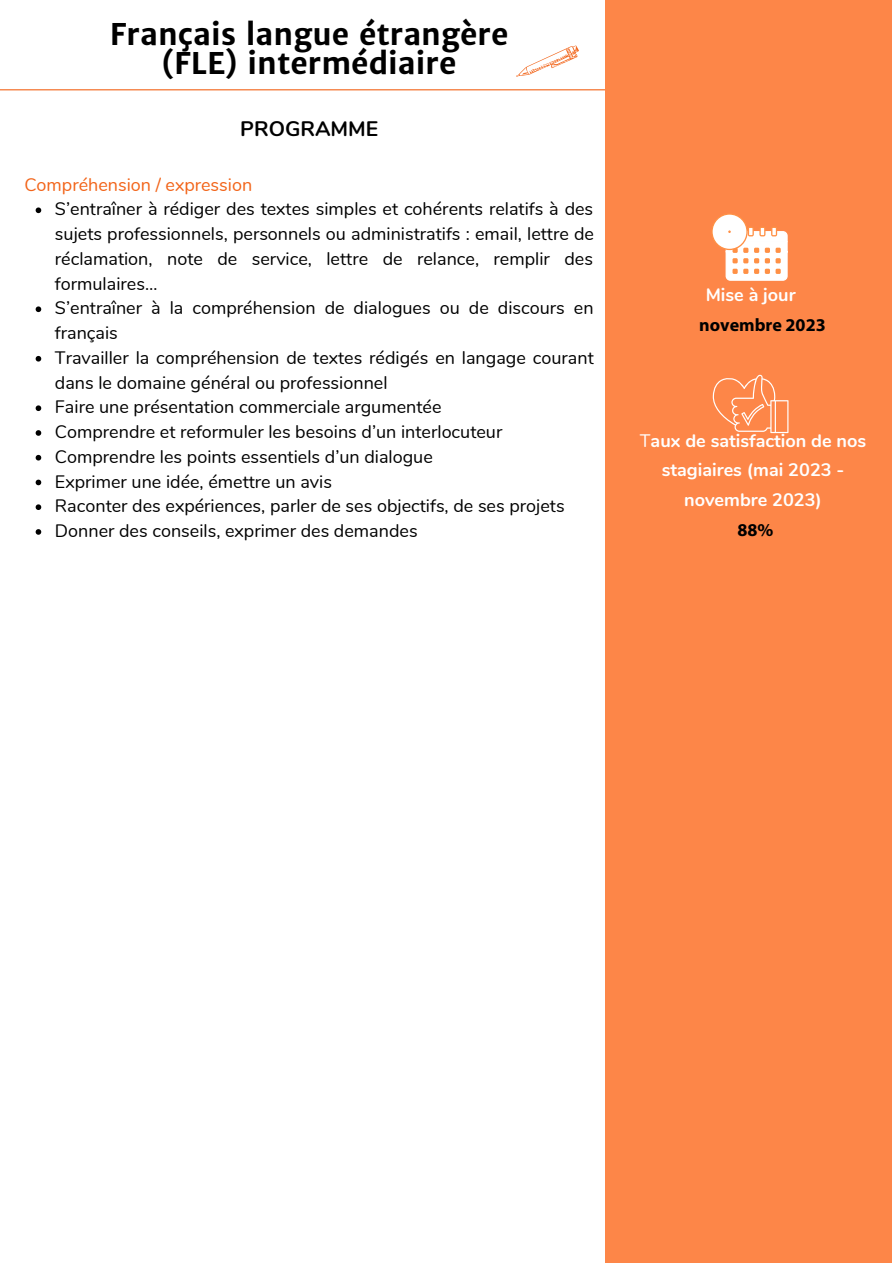
<style>
.page{position:relative;width:893px;height:1264px;background:#fff}
.page>*{position:absolute;margin:0;border:0;box-sizing:border-box;transform-origin:0 0}
.t1{font:700 30px/29.2px "Merriweather Sans";color:#000;text-align:center}
.t2{font:700 21px "Nunito";color:#000}
.t3{font:18px/24.8px "Nunito";color:#000}
.t4{font:700 18px/29.7px "Nunito";color:#fff;text-align:center}
.t5{font:18px "Nunito";color:#f26419}
.t6{font:700 18px "Myriad Pro";color:#000}
.s1{font-weight:400}
</style>
<div class="page">
<hr style="left:0;top:89px;width:890px;height:1px;background:#f26419">
<div style="left:605px;top:0;width:287px;height:1262px;background:#fd8648"></div>
<svg style="left:516px;top:45px;width:63px;height:32px"></svg>
<svg style="left:36px;top:207px;width:5px;height:6px"></svg>
<svg style="left:36px;top:306px;width:5px;height:6px"></svg>
<svg style="left:36px;top:356px;width:5px;height:5px"></svg>
<svg style="left:36px;top:405px;width:5px;height:6px"></svg>
<svg style="left:36px;top:430px;width:5px;height:6px"></svg>
<svg style="left:36px;top:455px;width:5px;height:5px"></svg>
<svg style="left:36px;top:479px;width:5px;height:6px"></svg>
<svg style="left:36px;top:504px;width:5px;height:6px"></svg>
<svg style="left:36px;top:529px;width:5px;height:5px"></svg>
<svg style="left:712px;top:214px;width:75px;height:67px"></svg>
<svg style="left:712px;top:374px;width:76px;height:59px"></svg>
<h1 class="t1" style="left:110px;top:19px;width:400px">Français langue étrangère (FLE) intermédiaire</h1>
<p class="t2" style="left:240px;top:114px;width:139px">PROGRAMME</p>
<p class="t5" style="left:24px;top:172px;width:229px">Compréhension / expression</p>
<p class="t3" style="left:55px;top:197px;width:540px">S’entraîner à rédiger des textes simples et cohérents relatifs à des sujets professionnels, personnels ou administratifs : email, lettre de réclamation, note de service, lettre de relance, remplir des formulaires…<br>S’entraîner à la compréhension de dialogues ou de discours en français<br>Travailler la compréhension de textes rédigés en langage courant dans le domaine général ou professionnel<br>Faire une présentation commerciale argumentée<br>Comprendre et reformuler les besoins d’un interlocuteur Comprendre les points essentiels d’un dialogue<br>Exprimer une idée, émettre un avis<br>Raconter des expériences, parler de ses objectifs, de ses projets Donner des conseils, exprimer des demandes</p>
<p class="t4" style="left:705px;top:280px;width:91px">Mise à jour</p>
<p class="t6" style="left:699px;top:313px;width:128px">novembre 2023</p>
<p class="t4" style="left:639px;top:426px;width:228px"><span class="s1">T</span>aux de satisfaction de nos stagiaires (mai 2023 - novembre 2023)</p>
<p class="t6" style="left:737px;top:518px;width:37px">88%</p>
</div>
